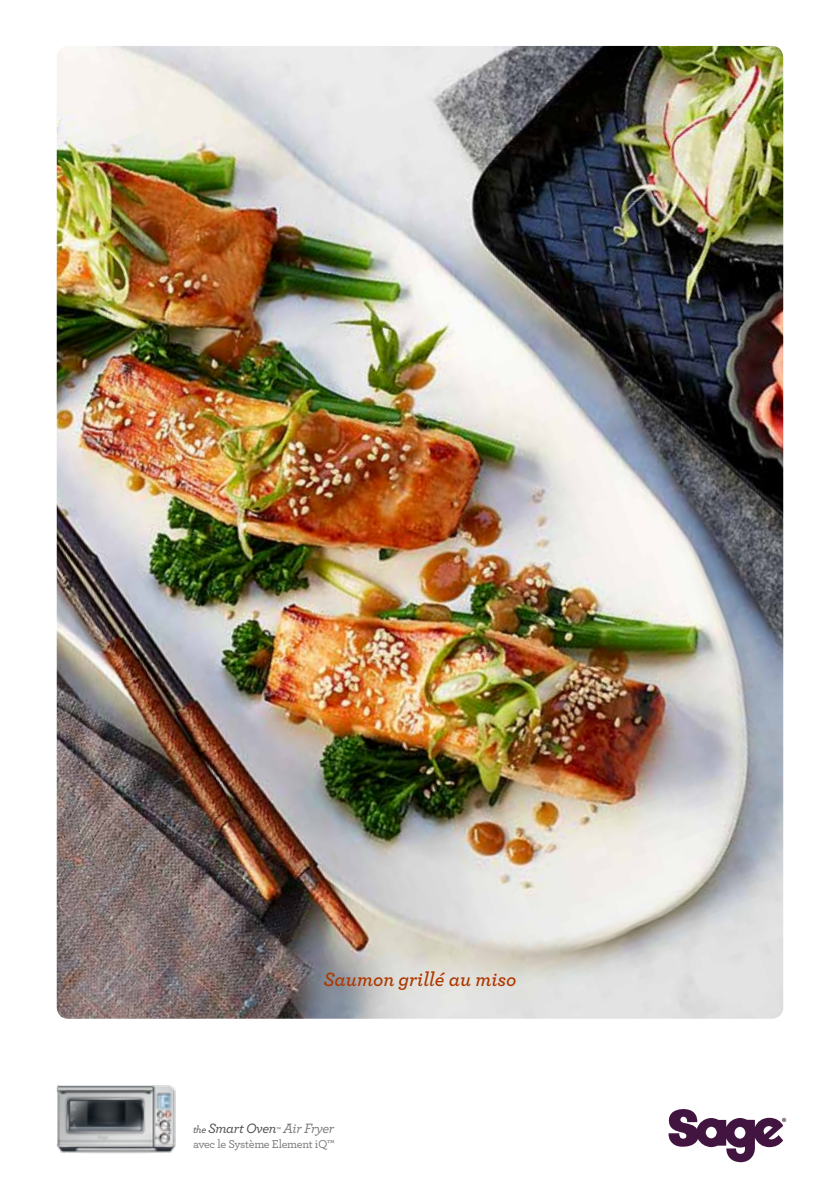
<style>
.page{position:relative;width:840px;height:1191px;background:#fff}
.page>*{position:absolute;margin:0;border:0;box-sizing:border-box;transform-origin:0 0}
.t1{font:20px "Archer Semibold LF Italic";color:#ad3900}
.t2{font:14.2px "Archer Medium LF Italic";letter-spacing:-.025em;color:#4d4d4f}
.t3{font:12px "Archer Medium LF";letter-spacing:-.025em;color:#77787b}
.s1{font-size:10.4px}
.s2{font-size:7px}
.s3{color:#77787b}
</style>
<div class="page">
<img style="left:56px;top:1085px;width:120px;height:69px">
<svg style="left:668px;top:1109px;width:117px;height:53px"></svg>
<img style="left:57px;top:46px;width:725px;height:972px">
<h1 class="t1" style="left:323px;top:966px;width:194px">Saumon grillé au miso</h1>
<p class="t2" style="left:193px;top:1119px;width:143px"><span class="s1">the</span> Smart Oven<span class="s2">™</span> <span class="s3">Air Fryer</span></p>
<p class="t3" style="left:193px;top:1136px;width:143px">avec le Système Element iQ™</p>
</div>
